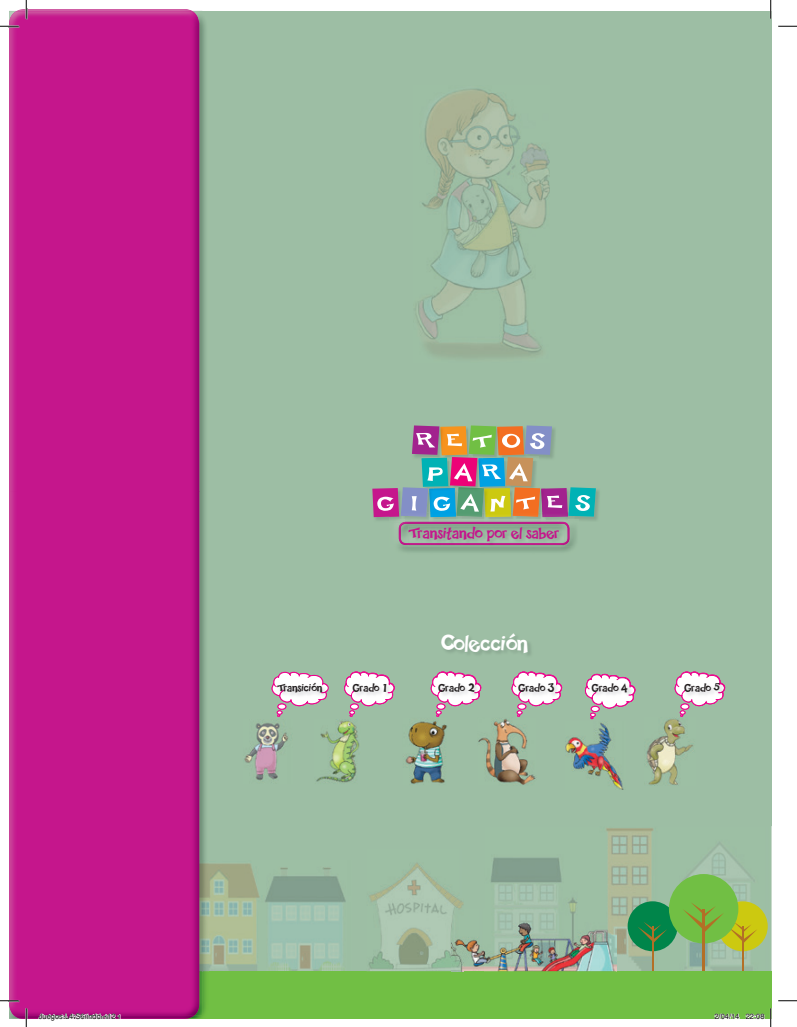
<style>
.page{position:relative;width:797px;height:1027px;background:#fff}
.page>*{position:absolute;margin:0;border:0;box-sizing:border-box;transform-origin:0 0}
.t1{font:25px "Happy Sans";letter-spacing:-.005em;color:#fff}
.t2{font:17.5px "Happy Sans";letter-spacing:-.005em;color:#c5168c}
.t3{font:12.38px "Happy Sans";letter-spacing:-.005em;color:#231f20}
.t4{font:7.5px "Helvetica";color:#000}
</style>
<div class="page">
<div style="left:9px;top:11px;width:762px;height:1007px;background:#9dbea4"></div>
<img style="left:491px;top:826px;width:281px;height:146px">
<img style="left:209px;top:863px;width:137px;height:108px">
<div style="left:27px;top:971px;width:744px;height:47px;background:#71bf44"></div>
<div style="left:717px;top:901px;width:50px;height:50px;background:#ccc910;border-radius:50%"></div>
<hr style="left:742px;top:927px;width:1px;height:44px;background:#b36f26">
<div style="left:627px;top:901px;width:50px;height:50px;background:#00854a;border-radius:50%"></div>
<hr style="left:651px;top:927px;width:2px;height:44px;background:#b36f26">
<svg style="left:638px;top:922px;width:29px;height:22px"></svg>
<div style="left:669px;top:874px;width:69px;height:69px;background:#71bf44;border-radius:50%"></div>
<hr style="left:702px;top:909px;width:2px;height:62px;background:#b36f26">
<svg style="left:682px;top:902px;width:75px;height:42px"></svg>
<img style="left:369px;top:863px;width:94px;height:108px">
<img style="left:451px;top:908px;width:165px;height:64px">
<img style="left:451px;top:908px;width:12px;height:63px">
<img style="left:16px;top:9px;width:177px;height:2px">
<img style="left:202px;top:18px;width:7px;height:953px">
<img style="left:195px;top:971px;width:14px;height:47px">
<svg style="left:10px;top:1015px;width:4px;height:3px"></svg>
<img style="left:14px;top:1015px;width:181px;height:3px">
<img style="left:199px;top:16px;width:3px;height:844px">
<img style="left:199px;top:860px;width:3px;height:111px">
<img style="left:199px;top:971px;width:3px;height:44px">
<img style="left:9px;top:11px;width:190px;height:1004px">
<svg style="left:372px;top:425px;width:224px;height:120px"></svg>
<img style="left:399px;top:522px;width:170px;height:23px">
<img style="left:408px;top:526px;width:156px;height:20px">
<img style="left:408px;top:543px;width:156px;height:2px">
<img style="left:646px;top:719px;width:47px;height:67px">
<img style="left:405px;top:721px;width:42px;height:63px">
<img style="left:478px;top:719px;width:58px;height:66px">
<img style="left:316px;top:720px;width:44px;height:63px">
<img style="left:244px;top:723px;width:44px;height:58px">
<svg style="left:344px;top:671px;width:50px;height:46px"></svg>
<img style="left:352px;top:683px;width:39px;height:14px">
<svg style="left:271px;top:672px;width:57px;height:45px"></svg>
<img style="left:277px;top:683px;width:50px;height:15px">
<svg style="left:431px;top:671px;width:50px;height:46px"></svg>
<img style="left:438px;top:683px;width:41px;height:14px">
<svg style="left:511px;top:671px;width:51px;height:46px"></svg>
<svg style="left:585px;top:674px;width:50px;height:45px"></svg>
<img style="left:592px;top:683px;width:41px;height:15px">
<svg style="left:674px;top:671px;width:51px;height:46px"></svg>
<img style="left:684px;top:683px;width:40px;height:14px">
<img style="left:565px;top:722px;width:59px;height:68px">
<img style="left:415px;top:89px;width:134px;height:269px">
<svg style="left:0;top:25px;width:19px;height:3px"></svg>
<svg style="left:778px;top:25px;width:19px;height:2px"></svg>
<svg style="left:0;top:1000px;width:19px;height:2px"></svg>
<svg style="left:778px;top:1000px;width:19px;height:2px"></svg>
<svg style="left:25px;top:0;width:3px;height:19px"></svg>
<svg style="left:25px;top:1008px;width:3px;height:19px"></svg>
<svg style="left:770px;top:0;width:1px;height:19px"></svg>
<svg style="left:770px;top:1008px;width:1px;height:19px"></svg>
<svg style="left:38px;top:1013px;width:82px;height:6px"></svg>
<svg style="left:714px;top:1014px;width:25px;height:5px"></svg>
<svg style="left:745px;top:1014px;width:19px;height:5px"></svg>
<h2 class="t2" style="left:409px;top:522px;width:152px">Transitando por el saber</h2>
<h1 class="t1" style="left:441px;top:628px;width:88px">Colección</h1>
<h3 class="t3" style="left:277px;top:681px;width:46px">Transición</h3>
<h3 class="t3" style="left:353px;top:681px;width:35px">Grado 1</h3>
<h3 class="t3" style="left:438px;top:681px;width:37px">Grado 2</h3>
<h3 class="t3" style="left:518px;top:681px;width:37px">Grado 3</h3>
<h3 class="t3" style="left:592px;top:681px;width:37px">Grado 4</h3>
<h3 class="t3" style="left:684px;top:681px;width:37px">Grado 5</h3>
<p class="t4" style="left:39px;top:1011px;width:78px">Juegos L4 S6.indd 12</p>
<p class="t4" style="left:39px;top:1012px;width:84px">Cubierta Grado4.indd 1</p>
<p class="t4" style="left:714px;top:1011px;width:52px">2/04/14 22:08</p>
</div>
